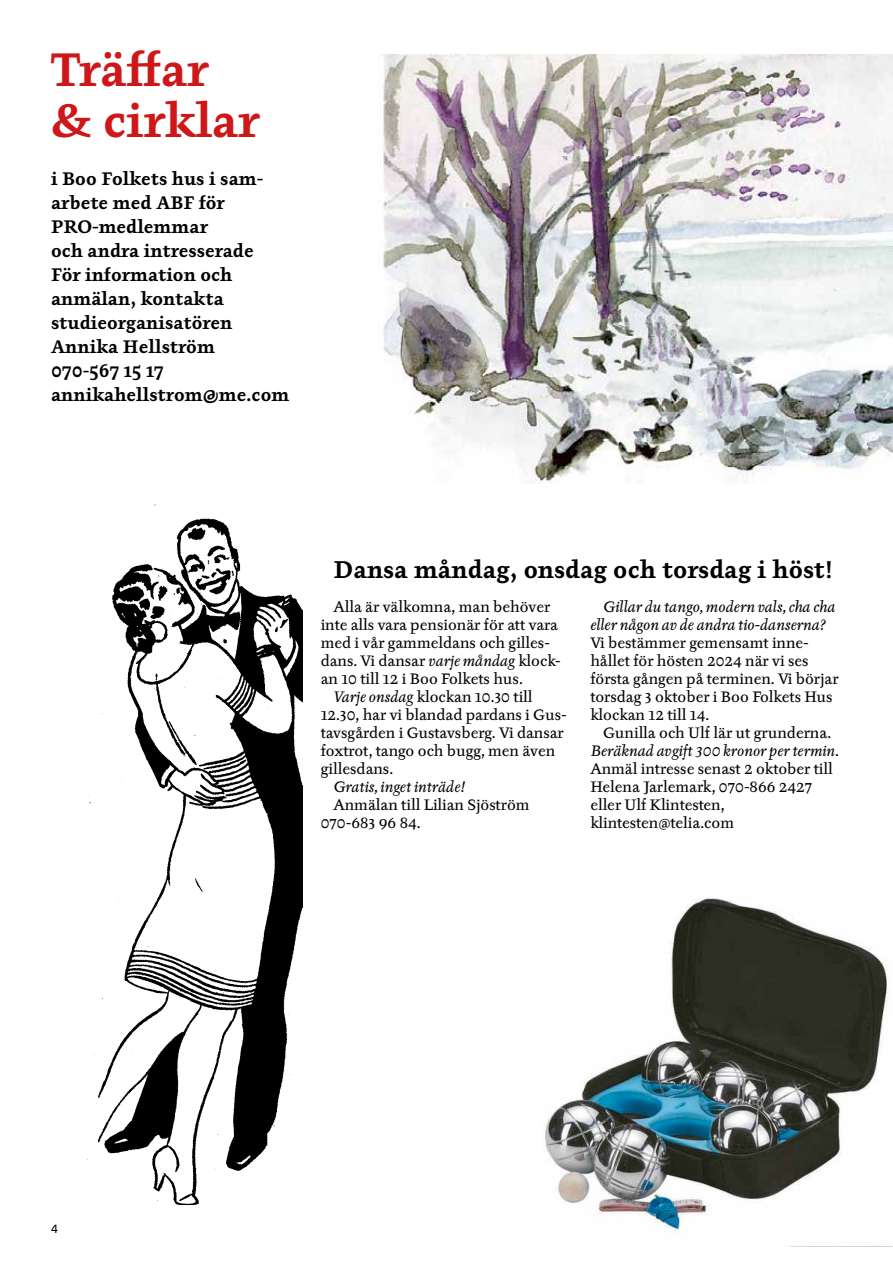
<style>
.page{position:relative;width:893px;height:1263px;background:#fff}
.page>*{position:absolute;margin:0;border:0;box-sizing:border-box;transform-origin:0 0}
.t1{font:700 46.5px/51px "Pepone";letter-spacing:-.005em;color:#cd1719}
.t2{font:700 24px "Pepone";color:#000}
.t3{font:700 18px/24px "Pepone";color:#000}
.t4{font:15px/18px "Tyfa Text Pro";color:#000}
.t5{font:italic 15px/18px "Tyfa Text Pro";color:#000}
.t6{font:12px "Between 1";color:#000}
.s1{font-style:italic}
</style>
<div class="page">
<img style="left:87px;top:504px;width:216px;height:700px">
<img style="left:382px;top:54px;width:511px;height:430px">
<img style="left:545px;top:898px;width:344px;height:334px">
<h1 class="t1" style="left:51px;top:45px;width:211px">Träffar &amp; cirklar</h1>
<p class="t3" style="left:51px;top:167px;width:240px">i Boo Folkets hus i sam&shy;arbete med ABF för<br>PRO-medlemmar<br>och andra intresserade<br>För information och anmälan, kontakta studieorganisatören<br>Annika Hellström<br>070-567 15 17 annikahellstrom@me.com</p>
<h2 class="t2" style="left:333px;top:554px;width:501px">Dansa måndag, onsdag och torsdag i höst!</h2>
<p class="t4" style="left:333px;top:598px;width:218px">Alla är välkomna, man behöver</p>
<p class="t4" style="left:321px;top:616px;width:239px">inte alls vara pensionär för att vara</p>
<p class="t4" style="left:321px;top:634px;width:231px">med i vår gammeldans och gilles-</p>
<p class="t4" style="left:321px;top:652px;width:242px">dans. Vi dansar <span class="s1">varje måndag</span> klock-</p>
<p class="t4" style="left:321px;top:670px;width:204px">an 10 till 12 i Boo Folkets hus.</p>
<p class="t4" style="left:333px;top:688px;width:201px"><span class="s1">Varje onsdag</span> klockan 10.30 till</p>
<p class="t4" style="left:321px;top:706px;width:248px">12.30, har vi blandad pardans i Gus-</p>
<p class="t4" style="left:321px;top:724px;width:245px">tavsgården i Gustavsberg. Vi dansar</p>
<p class="t4" style="left:321px;top:742px;width:236px">foxtrot, tango och bugg, men även</p>
<p class="t4" style="left:321px;top:760px;width:74px">gillesdans.</p>
<p class="t5" style="left:333px;top:778px;width:133px">Gratis, inget inträde!</p>
<p class="t4" style="left:321px;top:796px;width:210px;text-indent:13px">Anmälan till Lilian Sjöström<br>070-683 96 84.</p>
<p class="t5" style="left:590px;top:598px;width:247px;text-indent:13px">Gillar du tango, modern vals, cha cha eller någon av de andra tio-danserna?</p>
<p class="t4" style="left:590px;top:634px;width:250px">Vi bestämmer gemensamt inne&shy;hållet för hösten 2024 när vi ses första gången på terminen. Vi börjar torsdag 3 oktober i Boo Folkets Hus klockan 12 till 14.</p>
<p class="t4" style="left:590px;top:724px;width:250px;text-indent:13px">Gunilla och Ulf lär ut grunderna.<br><span class="s1">Beräknad avgift 300 kronor per termin</span>.<br>Anmäl intresse senast 2 oktober till<br>Helena Jarlemark, 070-866 2427 eller Ulf Klintesten, klintesten@telia.com</p>
<p class="t6" style="left:51px;top:1222px;width:8px">4</p>
</div>
